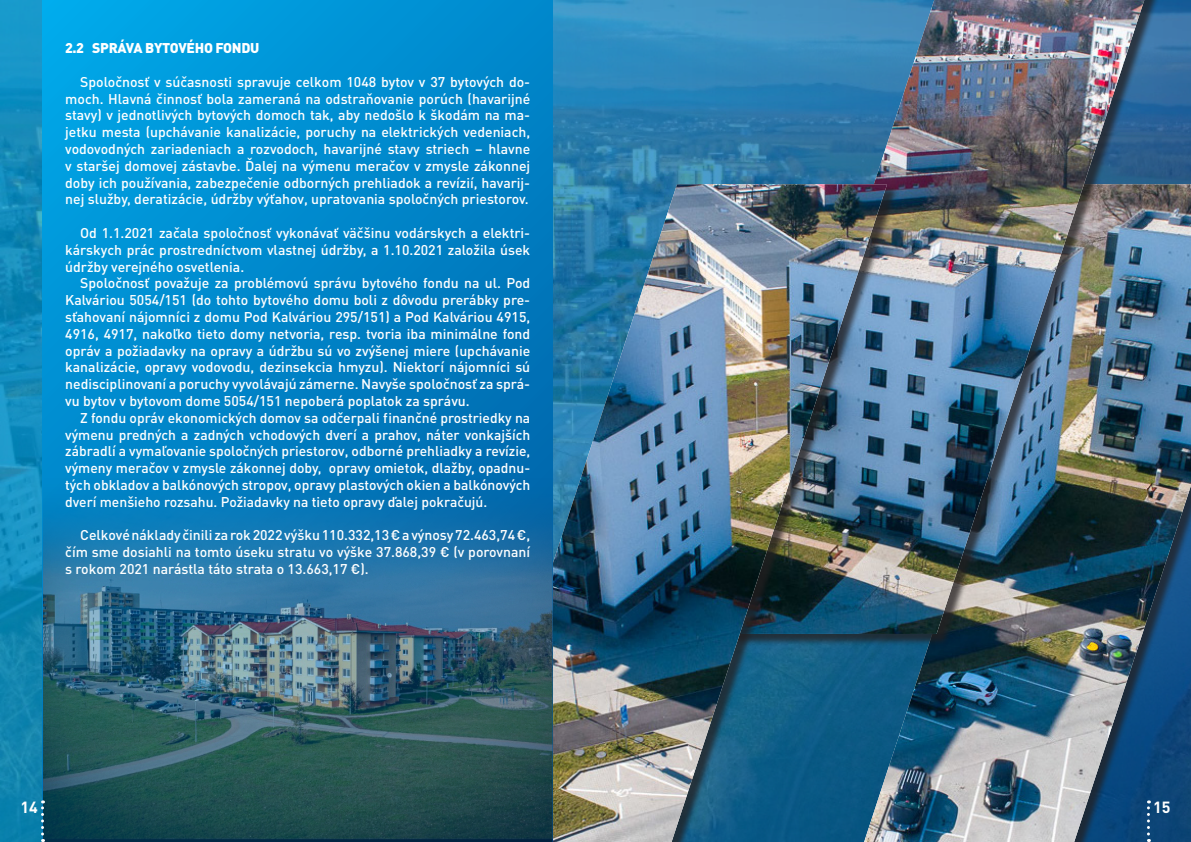
<style>
.page{position:relative;width:1191px;height:842px;background:#fff}
.page>*{position:absolute;margin:0;border:0;box-sizing:border-box;transform-origin:0 0}
.t1{font:700 16px "DIN Pro";color:#fff}
.t2{font:500 14px/16.8px "DIN Pro";color:#fff;text-align:justify}
.t3{font:900 14px "DIN Pro";letter-spacing:-.02em;color:#fff}
</style>
<div class="page">
<img style="left:0;top:0;width:1191px;height:842px">
<img style="left:899px;top:184px;width:292px;height:658px">
<div style="left:728px;top:0;width:436px;height:646px;background:#231f20;opacity:.75"></div>
<img style="left:726px;top:0;width:418px;height:634px">
<div style="left:464px;top:186px;width:435px;height:656px;background:#231f20;opacity:.75"></div>
<img style="left:553px;top:184px;width:334px;height:658px">
<svg style="left:43px;top:0;width:510px;height:842px;background:#0089cd"></svg>
<img style="left:43px;top:469px;width:509px;height:373px">
<svg style="left:41px;top:800px;width:3px;height:42px"></svg>
<svg style="left:1147px;top:800px;width:3px;height:42px"></svg>
<p class="t3" style="left:65px;top:39px;width:196px">2.2 SPRÁVA BYTOVÉHO FONDU</p>
<p class="t2" style="left:65px;top:73px;width:466px;text-indent:15px">Spoločnosť v súčasnosti spravuje celkom 1048 bytov v 37 bytových do&shy;moch. Hlavná činnosť bola zameraná na odstraňovanie porúch (havarijné stavy) v jednotlivých bytových domoch tak, aby nedošlo k škodám na ma&shy;jetku mesta (upchávanie kanalizácie, poruchy na elektrických vedeniach, vodovodných zariadeniach a rozvodoch, havarijné stavy striech – hlavne v staršej domovej zástavbe. Ďalej na výmenu meračov v zmysle zákonnej doby ich používania, zabezpečenie odborných prehliadok a revízií, havarij&shy;nej služby, deratizácie, údržby výťahov, upratovania spoločných priestorov.</p>
<p class="t2" style="left:65px;top:224px;width:466px;text-indent:15px">Od 1.1.2021 začala spoločnosť vykonávať väčšinu vodárskych a elektri&shy;kárskych prác prostredníctvom vlastnej údržby, a 1.10.2021 založila úsek údržby verejného osvetlenia.</p>
<p class="t2" style="left:65px;top:275px;width:466px;text-indent:15px">Spoločnosť považuje za problémovú správu bytového fondu na ul. Pod Kalváriou 5054/151 (do tohto bytového domu boli z dôvodu prerábky pre&shy;sťahovaní nájomníci z domu Pod Kalváriou 295/151) a Pod Kalváriou 4915, 4916, 4917, nakoľko tieto domy netvoria, resp. tvoria iba minimálne fond opráv a požiadavky na opravy a údržbu sú vo zvýšenej miere (upchávanie kanalizácie, opravy vodovodu, dezinsekcia hmyzu). Niektorí nájomníci sú nedisciplinovaní a poruchy vyvolávajú zámerne. Navyše spoločnosť za sprá&shy;vu bytov v bytovom dome 5054/151 nepoberá poplatok za správu.</p>
<p class="t2" style="left:65px;top:409px;width:466px;text-indent:15px">Z fondu opráv ekonomických domov sa odčerpali f inančné prostriedky na výmenu predných a zadných vchodových dverí a prahov, náter vonkajších zábradlí a vymaľovanie spoločných priestorov, odborné prehliadky a revízie, výmeny meračov v zmysle zákonnej doby, opravy omietok, dlažby, opadnu&shy;tých obkladov a balkónových stropov, opravy plastových okien a balkónových dverí menšieho rozsahu. Požiadavky na tieto opravy ďalej pokračujú.</p>
<p class="t2" style="left:65px;top:527px;width:466px;text-indent:15px">Celkové náklady činili za rok 2022 výšku 110.332,13 € a výnosy 72.463,74 €, čím sme dosiahli na tomto úseku stratu vo výške 37.868,39 € (v porovnaní s rokom 2021 narástla táto strata o 13.663,17 €).</p>
<p class="t1" style="left:21px;top:796px;width:19px">14</p>
<p class="t1" style="left:1153px;top:796px;width:19px">15</p>
</div>
